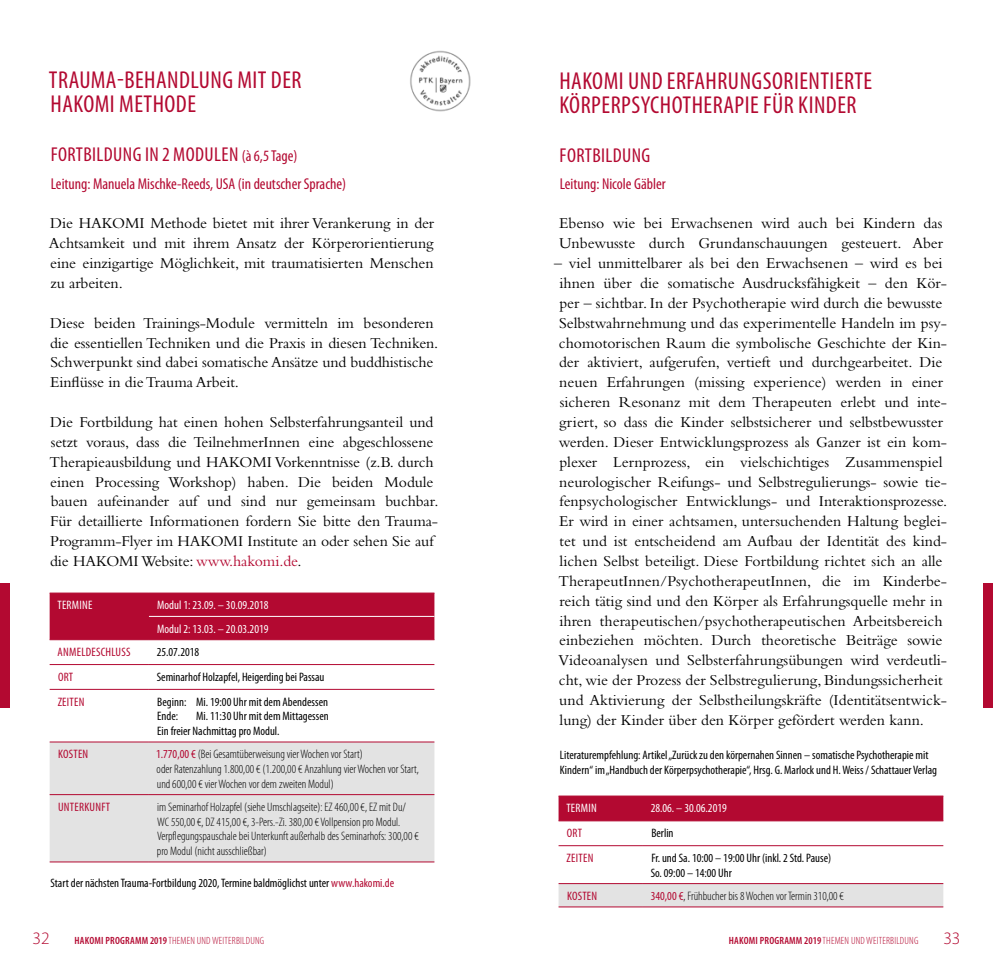
<style>
.page{position:relative;width:993px;height:968px;background:#fff}
.page>*{position:absolute;margin:0;border:0;box-sizing:border-box;transform-origin:0 0}
.t1{font:condensed 24.5px/24.5px "Myriad Pro";letter-spacing:.02em;color:#b30931}
.t2{font:condensed 20.12px "Myriad Pro";letter-spacing:.02em;color:#b30931}
.t3{font:300 17.5px "Myriad Pro";color:#b30931}
.t4{font:15.75px/19.8px "Bembo";color:#000}
.t5{font:condensed 15.75px "Myriad Pro";color:#b30931}
.t6{font:condensed 12.25px/14.7px "Myriad Pro";color:#000}
.t7{font:300 condensed 12.25px/14.7px "Myriad Pro";color:#000}
.t8{font:condensed 12.25px/23.3px "Myriad Pro";color:#fff}
.t9{font:condensed 12.25px "Myriad Pro";letter-spacing:.02em;color:#b30931}
.t10{font:condensed 12.25px "Myriad Pro";letter-spacing:.02em;color:#fff}
.t11{font:300 condensed 10.5px "Myriad Pro";letter-spacing:.02em;color:#b30931}
.s1{font-size:15.75px}
.s2{color:#b30931}
.s3{font-weight:400;color:#b30931}
.s4{font-weight:600}
</style>
<div class="page">
<div style="left:982px;top:583px;width:10px;height:124px;background:#b30931"></div>
<div style="left:0;top:583px;width:10px;height:124px;background:#b30931"></div>
<div style="left:50px;top:593px;width:384px;height:46px;background:#b30931"></div>
<div style="left:50px;top:742px;width:384px;height:119px;background:#e3e3e3"></div>
<hr style="left:50px;top:592px;width:99px;height:1px;background:#b30931">
<hr style="left:149px;top:592px;width:285px;height:1px;background:#b30931">
<hr style="left:149px;top:616px;width:285px;height:1px;background:#fff">
<hr style="left:50px;top:639px;width:99px;height:1px;background:#b30931">
<hr style="left:149px;top:639px;width:285px;height:1px;background:#b30931">
<hr style="left:50px;top:664px;width:99px;height:1px;background:#b30931">
<hr style="left:149px;top:664px;width:285px;height:1px;background:#b30931">
<hr style="left:50px;top:688px;width:99px;height:1px;background:#b30931">
<hr style="left:149px;top:688px;width:285px;height:1px;background:#b30931">
<hr style="left:50px;top:741px;width:99px;height:1px;background:#b30931">
<hr style="left:149px;top:741px;width:285px;height:1px;background:#b30931">
<hr style="left:50px;top:794px;width:99px;height:1px;background:#b30931">
<hr style="left:149px;top:794px;width:285px;height:1px;background:#b30931">
<hr style="left:50px;top:861px;width:99px;height:1px;background:#b30931">
<hr style="left:149px;top:861px;width:285px;height:1px;background:#b30931">
<div style="left:558px;top:796px;width:385px;height:24px;background:#b30931"></div>
<div style="left:558px;top:884px;width:385px;height:22px;background:#e3e3e3"></div>
<hr style="left:558px;top:795px;width:84px;height:1px;background:#b30931">
<hr style="left:642px;top:795px;width:301px;height:1px;background:#b30931">
<hr style="left:558px;top:820px;width:84px;height:1px;background:#b30931">
<hr style="left:642px;top:820px;width:301px;height:1px;background:#b30931">
<hr style="left:558px;top:845px;width:84px;height:1px;background:#b30931">
<hr style="left:642px;top:845px;width:301px;height:1px;background:#b30931">
<hr style="left:558px;top:883px;width:84px;height:1px;background:#b30931">
<hr style="left:642px;top:883px;width:301px;height:1px;background:#b30931">
<hr style="left:558px;top:906px;width:84px;height:1px;background:#b30931">
<hr style="left:642px;top:906px;width:301px;height:1px;background:#b30931">
<img style="left:410px;top:50px;width:61px;height:62px">
<h1 class="t1" style="left:49px;top:68px;width:254px">TRAUMA-BEHANDLUNG MIT DER<br>HAKOMI METHODE</h1>
<p class="t2" style="left:51px;top:143px;width:248px">FORTBILDUNG IN 2 MODULEN <span class="s1">(à 6,5 Tage)</span></p>
<p class="t5" style="left:51px;top:175px;width:297px">Leitung: Manuela Mischke-Reeds, USA (in deutscher Sprache)</p>
<p class="t4" style="left:49px;top:213px;width:387px;text-align:justify">Die HAKOMI Methode bietet mit ihrer Verankerung in der Achtsamkeit und mit ihrem Ansatz der Körperorientierung eine einzigartige Möglichkeit, mit traumatisierten Menschen zu arbeiten.</p>
<p class="t4" style="left:50px;top:312px;width:389px">Diese beiden Trainings-Module vermitteln im besonderen die essentiellen Techniken und die Praxis in diesen Techniken.<br>Schwerpunkt sind dabei somatische Ansätze und buddhistische Einflüsse in die Trauma Arbeit.</p>
<p class="t4" style="left:49px;top:412px;width:390px">Die Fortbildung hat einen hohen Selbsterfahrungsanteil und setzt voraus, dass die TeilnehmerInnen eine abgeschlossene Therapieausbildung und HAKOMI Vorkenntnisse (z.B. durch einen Processing Workshop) haben. Die beiden Module bauen aufeinander auf und sind nur gemeinsam buchbar.<br>Für detaillierte Informationen fordern Sie bitte den Trauma-Programm-Flyer im HAKOMI Institute an oder sehen Sie auf die HAKOMI Website: <span class="s2">www.hakomi.de</span>.</p>
<p class="t10" style="left:57px;top:598px;width:36px">TERMINE</p>
<p class="t8" style="left:157px;top:593px;width:113px">Modul 1: 23.09. – 30.09.2018<br>Modul 2: 13.03. – 20.03.2019</p>
<p class="t9" style="left:58px;top:645px;width:74px">ANMELDESCHLUSS</p>
<p class="t6" style="left:157px;top:644px;width:44px">25.07.2018</p>
<p class="t9" style="left:58px;top:670px;width:17px">ORT</p>
<p class="t6" style="left:157px;top:669px;width:169px">Seminarhof Holzapfel, Heigerding bei Passau</p>
<p class="t9" style="left:58px;top:694px;width:28px">ZEITEN</p>
<p class="t6" style="left:157px;top:694px;width:172px">Beginn: Mi. 19:00 Uhr mit dem Abendessen<br>Ende:</p>
<p class="t6" style="left:157px;top:709px;width:173px;text-indent:39px">Mi. 11:30 Uhr mit dem Mittagessen<br>Ein freier Nachmittag pro Modul.</p>
<p class="t9" style="left:58px;top:747px;width:32px">KOSTEN</p>
<p class="t7" style="left:156px;top:747px;width:264px"><span class="s3">1.770,00 €</span> (Bei Gesamtüberweisung vier Wochen vor Start)<br>oder Ratenzahlung 1.800,00 € (1.200,00 € Anzahlung vier Wochen vor Start, und 600,00 € vier Wochen vor dem zweiten Modul)</p>
<p class="t9" style="left:58px;top:800px;width:53px">UNTERKUNFT</p>
<p class="t7" style="left:157px;top:799px;width:263px">im Seminarhof Holzapfel (siehe Umschlagseite): EZ 460,00 €, EZ mit Du/ WC 550,00 €, DZ 415,00 €, 3-Pers.-Zi. 380,00 € Vollpension pro Modul.<br>Verpflegungspauschale bei Unterkunft außerhalb des Seminarhofs: 300,00 € pro Modul (nicht ausschließbar)</p>
<p class="t6" style="left:50px;top:875px;width:345px">Start der nächsten Trauma-Fortbildung 2020, Termine baldmöglichst unter <span class="s2">www.hakomi.de</span></p>
<h1 class="t1" style="left:559px;top:69px;width:314px">HAKOMI UND ERFAHRUNGSORIENTIERTE<br>KÖRPERPSYCHOTHERAPIE FÜR KINDER</h1>
<p class="t2" style="left:559px;top:144px;width:92px">FORTBILDUNG</p>
<p class="t5" style="left:559px;top:175px;width:107px">Leitung: Nicole Gäbler</p>
<p class="t4" style="left:559px;top:213px;width:385px">Ebenso wie bei Erwachsenen wird auch bei Kindern das<br>Unbewusste durch Grundanschauungen gesteuert. Aber</p>
<p class="t4" style="left:554px;top:253px;width:394px">– viel unmittelbarer als bei den Erwachsenen – wird es bei ihnen über die somatische Ausdrucksfähigkeit – den Kör&shy;per – sichtbar. In der Psychotherapie wird durch die bewusste Selbstwahrnehmung und das experimentelle Handeln im psy&shy;chomotorischen Raum die symbolische Geschichte der Kin&shy;der aktiviert, aufgerufen, vertieft und durchgearbeitet. Die neuen Erfahrungen (missing experience) werden in einer sicheren Resonanz mit dem Therapeuten erlebt und inte&shy;griert, so dass die Kinder selbstsicherer und selbstbewusster werden. Dieser Entwicklungsprozess als Ganzer ist ein kom&shy;plexer Lernprozess, ein vielschichtiges Zusammenspiel neurologischer Reifungs- und Selbstregulierungs- sowie tie&shy;fenpsychologischer Entwicklungs- und Interaktionsprozesse.<br>Er wird in einer achtsamen, untersuchenden Haltung beglei&shy;tet und ist entscheidend am Aufbau der Identität des kind&shy;lichen Selbst beteiligt. Diese Fortbildung richtet sich an alle TherapeutInnen/PsychotherapeutInnen, die im Kinderbe&shy;reich tätig sind und den Körper als Erfahrungsquelle mehr in ihren therapeutischen/psychotherapeutischen Arbeitsbereich einbeziehen möchten. Durch theoretische Beiträge sowie Videoanalysen und Selbsterfahrungsübungen wird verdeutli&shy;cht, wie der Prozess der Selbstregulierung, Bindungssicherheit und Aktivierung der Selbstheilungskräfte (Identitätsentwick&shy;lung) der Kinder über den Körper gefördert werden kann.</p>
<p class="t6" style="left:559px;top:748px;width:378px">Literaturempfehlung: Artikel „Zurück zu den körpernahen Sinnen – somatische Psychotherapie mit<br>Kindern“ im „Handbuch der Körperpsychotherapie“, Hrsg. G. Marlock und H. Weiss / Schattauer Verlag</p>
<p class="t8" style="left:566px;top:796px;width:32px">TERMIN</p>
<p class="t8" style="left:650px;top:796px;width:78px">28.06. – 30.06.2019</p>
<p class="t9" style="left:566px;top:826px;width:17px">ORT</p>
<p class="t6" style="left:651px;top:825px;width:24px">Berlin</p>
<p class="t9" style="left:566px;top:851px;width:28px">ZEITEN</p>
<p class="t6" style="left:650px;top:850px;width:182px">Fr. und Sa. 10:00 – 19:00 Uhr (inkl. 2 Std. Pause)<br>So. 09:00 – 14:00 Uhr</p>
<p class="t9" style="left:567px;top:889px;width:32px">KOSTEN</p>
<p class="t7" style="left:650px;top:888px;width:195px"><span class="s3">340,00 €</span>, Frühbucher bis 8 Wochen vor Termin 310,00 €</p>
<p class="t3" style="left:33px;top:928px;width:19px">32</p>
<p class="t11" style="left:75px;top:934px;width:191px"><span class="s4">HAKOMI PROGRAMM 2019</span> THEMEN UND WEITERBILDUNG</p>
<p class="t11" style="left:728px;top:934px;width:191px"><span class="s4">HAKOMI PROGRAMM 2019</span> THEMEN UND WEITERBILDUNG</p>
<p class="t3" style="left:943px;top:928px;width:19px">33</p>
</div>
